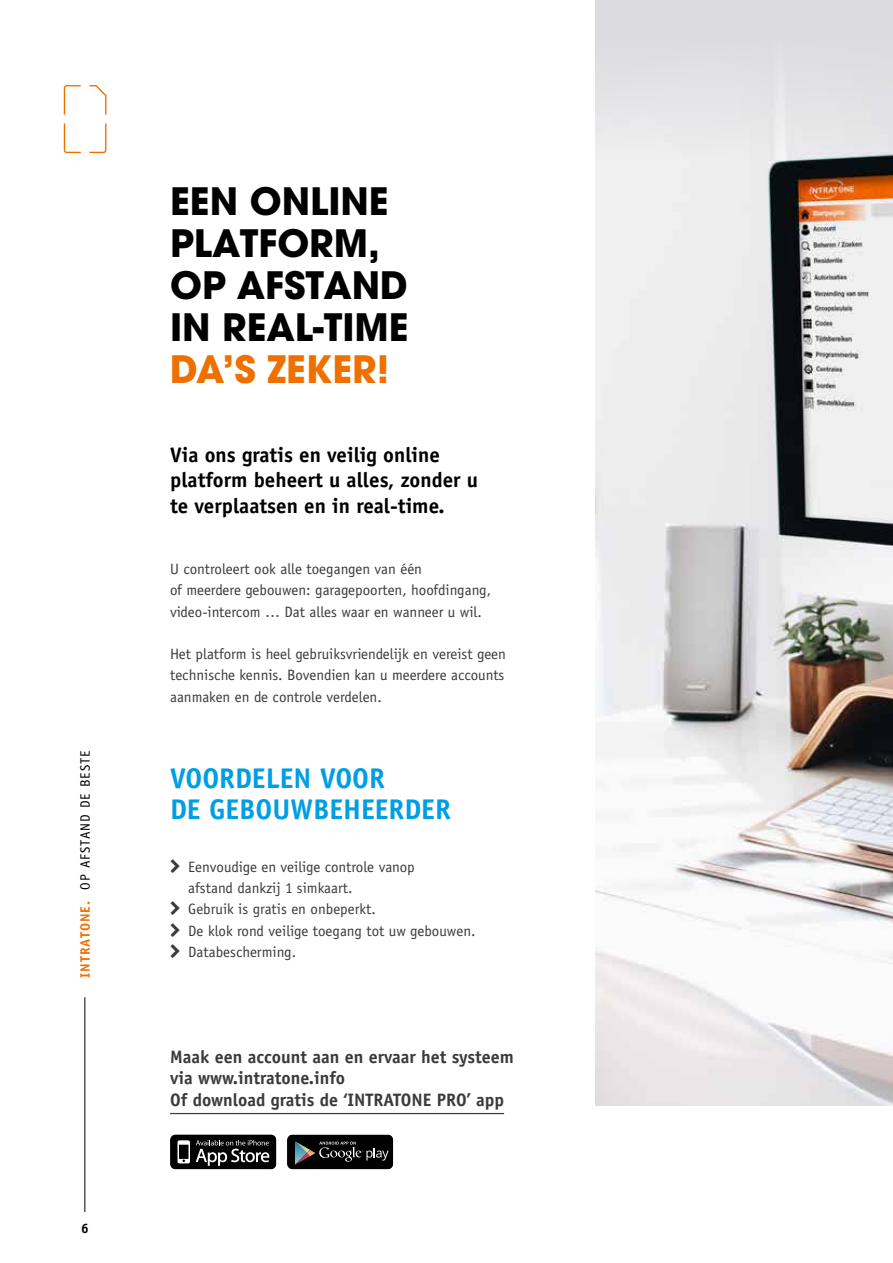
<style>
.page{position:relative;width:893px;height:1263px;background:#fff}
.page>*{position:absolute;margin:0;border:0;box-sizing:border-box;transform-origin:0 0}
.t1{font:700 37.5px/42px "Avant Garde";color:#000}
.t2{font:700 37.5px "Avant Garde";color:#ee7100}
.t3{font:700 28.5px/31.5px "Officina Sans";color:#009ee3}
.t4{font:700 21px/25.5px "Officina Sans Std";color:#000}
.t5{font:700 18px/21.3px "Officina Sans";color:#3a3a39}
.t6{font:15px/21.3px "Officina Sans";color:#3a3a39}
.t7{font:13.65px "Officina Sans";letter-spacing:.075em;color:#000}
.t8{font:700 13.65px "Officina Sans";color:#000}
.s1{font-weight:700;color:#ee7100}
</style>
<div class="page">
<svg style="left:63px;top:123px;width:18px;height:31px"></svg>
<svg style="left:63px;top:85px;width:18px;height:30px"></svg>
<svg style="left:89px;top:85px;width:18px;height:30px"></svg>
<svg style="left:89px;top:123px;width:18px;height:31px"></svg>
<hr style="left:85px;top:997px;width:1px;height:215px;background:#000">
<div style="left:595px;top:0;width:298px;height:1106px;background:#dcdbe0"></div>
<img style="left:595px;top:75px;width:298px;height:1031px">
<svg style="left:287px;top:1134px;width:106px;height:35px;background:#202122"></svg>
<svg style="left:170px;top:1134px;width:106px;height:35px;background:#313131"></svg>
<hr style="left:170px;top:1113px;width:334px;height:1px;background:#3a3a39">
<p class="t7" style="left:77px;top:978px;width:229px;rotate:-90deg"><span class="s1">INTRATONE.</span> OP AFSTAND DE BESTE</p>
<p class="t8" style="left:81px;top:1220px;width:9px">6</p>
<h1 class="t1" style="left:170px;top:180px;width:240px">EEN ONLINE<br>PLATFORM,<br>OP AFSTAND<br>IN REAL-TIME</h1>
<h1 class="t2" style="left:170px;top:345px;width:221px">DA’S ZEKER!</h1>
<h3 class="t4" style="left:170px;top:442px;width:309px">Via ons gratis en veilig online platform beheert u alles, zonder u te verplaatsen en in real-time.</h3>
<p class="t6" style="left:170px;top:558px;width:323px">U controleert ook alle toegangen van één<br>of meerdere gebouwen: garagepoorten, hoofdingang, video-intercom … Dat alles waar en wanneer u wil.</p>
<p class="t6" style="left:170px;top:643px;width:337px;text-align:justify">Het platform is heel gebruiksvriendelijk en vereist geen technische kennis. Bovendien kan u meerdere accounts aanmaken en de controle verdelen.</p>
<h2 class="t3" style="left:170px;top:762px;width:282px">VOORDELEN VOOR<br>DE GEBOUWBEHEERDER</h2>
<p class="t6" style="left:188px;top:856px;width:289px">Eenvoudige en veilige controle vanop<br>afstand dankzij 1 simkaart.<br>Gebruik is gratis en onbeperkt.<br>De klok rond veilige toegang tot uw gebouwen.<br>Databescherming.</p>
<p class="t5" style="left:170px;top:1046px;width:345px">Maak een account aan en ervaar het systeem via www.intratone.info<br>Of download gratis de ‘INTRATONE PRO’ app</p>
</div>
